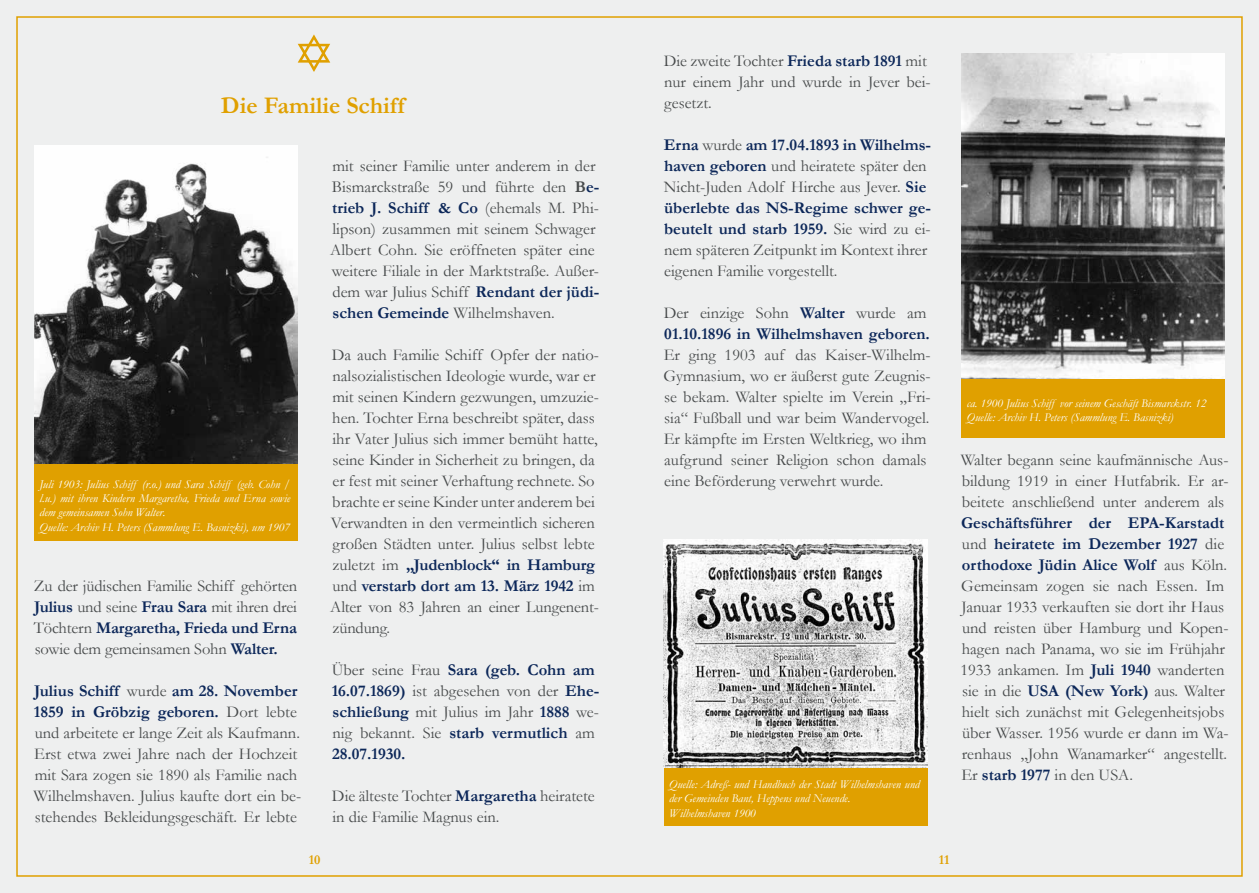
<style>
.page{position:relative;width:1259px;height:893px;background:#eeefef}
.page>*{position:absolute;margin:0;border:0;box-sizing:border-box;transform-origin:0 0}
.t1{font:700 24px "Garamond";color:#e0a000}
.t2{font:16.5px/21px "Garamond";color:#474a4b}
.t3{font:700 16.5px/21px "Garamond";color:#0c2759}
.t4{font:700 13.5px "Garamond";color:#e0a000}
.t5{font:italic 12px/14.4px "Garamond";color:#fff}
.s1{font-weight:700;color:#0c2759}
.s2{font-weight:400;color:#474a4b}
.s3{font-weight:700}
</style>
<div class="page">
<div style="left:16px;top:16px;width:1226px;height:861px;background:#eeefef;border:2px solid #e0a000"></div>
<svg style="left:298px;top:34px;width:32px;height:38px"></svg>
<img style="left:34px;top:146px;width:264px;height:323px">
<div style="left:35px;top:464px;width:263px;height:77px;background:#e0a000"></div>
<div style="left:664px;top:767px;width:263px;height:59px;background:#e0a000"></div>
<img style="left:663px;top:540px;width:264px;height:227px">
<img style="left:961px;top:53px;width:264px;height:326px">
<div style="left:961px;top:379px;width:264px;height:59px;background:#e0a000"></div>
<p class="t2" style="left:663px;top:50px;width:268px">Die zweite Tochter <span class="s1">Frieda starb 1891</span> mit nur einem Jahr und wurde in Jever bei&shy;gesetzt.</p>
<p class="t2" style="left:664px;top:134px;width:269px"><span class="s1">Erna</span> wurde <span class="s1">am 17.04.1893 in Wilhelms&shy;haven geboren</span> und heiratete später den Nicht-Juden Adolf Hirche aus Jever. <span class="s1">Sie überlebte das NS-Regime schwer ge&shy;beutelt und starb 1959.</span> Sie wird zu ei&shy;nem späteren Zeitpunkt im Kontext ihrer eigenen Familie vorgestellt.</p>
<p class="t3" style="left:663px;top:302px;width:268px"><span class="s2">Der einzige Sohn</span> Walter <span class="s2">wurde am<br></span>01.10.1896 in Wilhelmshaven geboren.</p>
<p class="t2" style="left:663px;top:344px;width:269px">Er ging 1903 auf das Kaiser-Wilhelm-Gymnasium, wo er äußerst gute Zeugnis&shy;se bekam. Walter spielte im Verein „Fri&shy;sia“ Fußball und war beim Wandervogel.<br>Er kämpfte im Ersten Weltkrieg, wo ihm aufgrund seiner Religion schon damals</p>
<h1 class="t1" style="left:221px;top:89px;width:185px">Die Familie Schiff</h1>
<p class="t2" style="left:330px;top:154px;width:270px">mit seiner Familie unter anderem in der Bismarckstraße 59 und führte den <span class="s3">B</span><span class="s1">e&shy;trieb J. Schiff &amp; Co</span> (ehemals M. Phi&shy;lipson) zusammen mit seinem Schwager Albert Cohn. Sie eröffneten später eine weitere Filiale in der Marktstraße. Außer&shy;dem war Julius Schiff <span class="s1">Rendant der jüdi&shy;schen Gemeinde</span> Wilhelmshaven.</p>
<p class="t2" style="left:330px;top:343px;width:270px">Da auch Familie Schiff Opfer der natio&shy;nalsozialistischen Ideologie wurde, war er mit seinen Kindern gezwungen, umzuzie&shy;hen. Tochter Erna beschreibt später, dass ihr Vater Julius sich immer bemüht hatte, seine Kinder in Sicherheit zu bringen, da er fest mit seiner Verhaftung rechnete. So brachte er seine Kinder unter anderem bei Verwandten in den vermeintlich sicheren großen Städten unter. Julius selbst lebte zuletzt im <span class="s1">„Judenblock“ in Hamburg </span>und <span class="s1">verstarb dort am 13. März 1942</span> im Alter von 83 Jahren an einer Lungenent&shy;zündung.</p>
<p class="t3" style="left:332px;top:659px;width:269px"><span class="s2">Über seine Frau</span> Sara (geb. Cohn am<br>16.07.1869) <span class="s2">ist abgesehen von der</span> Ehe&shy;schließung <span class="s2">mit Julius im Jahr</span> 1888 <span class="s2">we&shy;nig bekannt. Sie</span> starb vermutlich <span class="s2">am<br></span>28.07.1930.</p>
<p class="t2" style="left:332px;top:785px;width:264px">Die älteste Tochter <span class="s1">Margaretha</span> heiratete in die Familie Magnus ein.</p>
<p class="t5" style="left:40px;top:476px;width:252px">Juli 1903: Julius Schiff (r.o.) und Sara Schiff (geb. Cohn /</p>
<p class="t2" style="left:664px;top:470px;width:221px">eine Beförderung verwehrt wurde.</p>
<p class="t5" style="left:40px;top:491px;width:252px">l.u.) mit ihren Kindern Margaretha, Frieda und Erna sowie dem gemeinsamen Sohn Walter.<br>Quelle: Archiv H. Peters (Sammlung E. Basnizki), um 1907</p>
<p class="t2" style="left:34px;top:574px;width:265px;text-align:justify">Zu der jüdischen Familie Schiff gehörten <span class="s1">Julius</span> und seine <span class="s1">Frau Sara</span> mit ihren drei Töchtern <span class="s1">Margaretha, Frieda und Erna </span>sowie dem gemeinsamen Sohn <span class="s1">Walter.</span></p>
<p class="t2" style="left:34px;top:679px;width:269px"><span class="s1">Julius Schiff</span> wurde <span class="s1">am 28. November 1859 in Gröbzig geboren.</span> Dort lebte und arbeitete er lange Zeit als Kaufmann.<br>Erst etwa zwei Jahre nach der Hochzeit mit Sara zogen sie 1890 als Familie nach Wilhelmshaven. Julius kaufte dort ein be&shy;stehendes Bekleidungsgeschäft. Er lebte</p>
<p class="t5" style="left:669px;top:777px;width:252px">Quelle: Adreß- und Handbuch der Stadt Wilhelmshaven und der Gemeinden Bant, Heppens und Neuende.<br>Wilhelmshaven 1900</p>
<p class="t5" style="left:966px;top:396px;width:241px">ca. 1900 Julius Schiff vor seinem Geschäft Bismarckstr. 12<br>Quelle: Archiv H. Peters (Sammlung E. Basnizki)</p>
<p class="t2" style="left:961px;top:448px;width:269px;text-align:justify">Walter begann seine kaufmännische Aus&shy;bildung 1919 in einer Hutfabrik. Er ar&shy;beitete anschließend unter anderem als</p>
<p class="t2" style="left:960px;top:511px;width:270px"><span class="s1">Geschäftsführer der EPA-Karstadt </span>und <span class="s1">heiratete im Dezember 1927</span> die <span class="s1">orthodoxe Jüdin Alice Wolf</span> aus Köln.<br>Gemeinsam zogen sie nach Essen. Im Januar 1933 verkauften sie dort ihr Haus und reisten über Hamburg und Kopen&shy;hagen nach Panama, wo sie im Frühjahr 1933 ankamen. Im <span class="s1">Juli 1940</span> wanderten sie in die <span class="s1">USA (New York)</span> aus. Walter hielt sich zunächst mit Gelegenheitsjobs über Wasser. 1956 wurde er dann im Wa&shy;renhaus „John Wanamarker“ angestellt.<br>Er <span class="s1">starb 1977</span> in den USA.</p>
<p class="t4" style="left:309px;top:851px;width:13px">10</p>
<p class="t4" style="left:939px;top:851px;width:12px">11</p>
</div>
